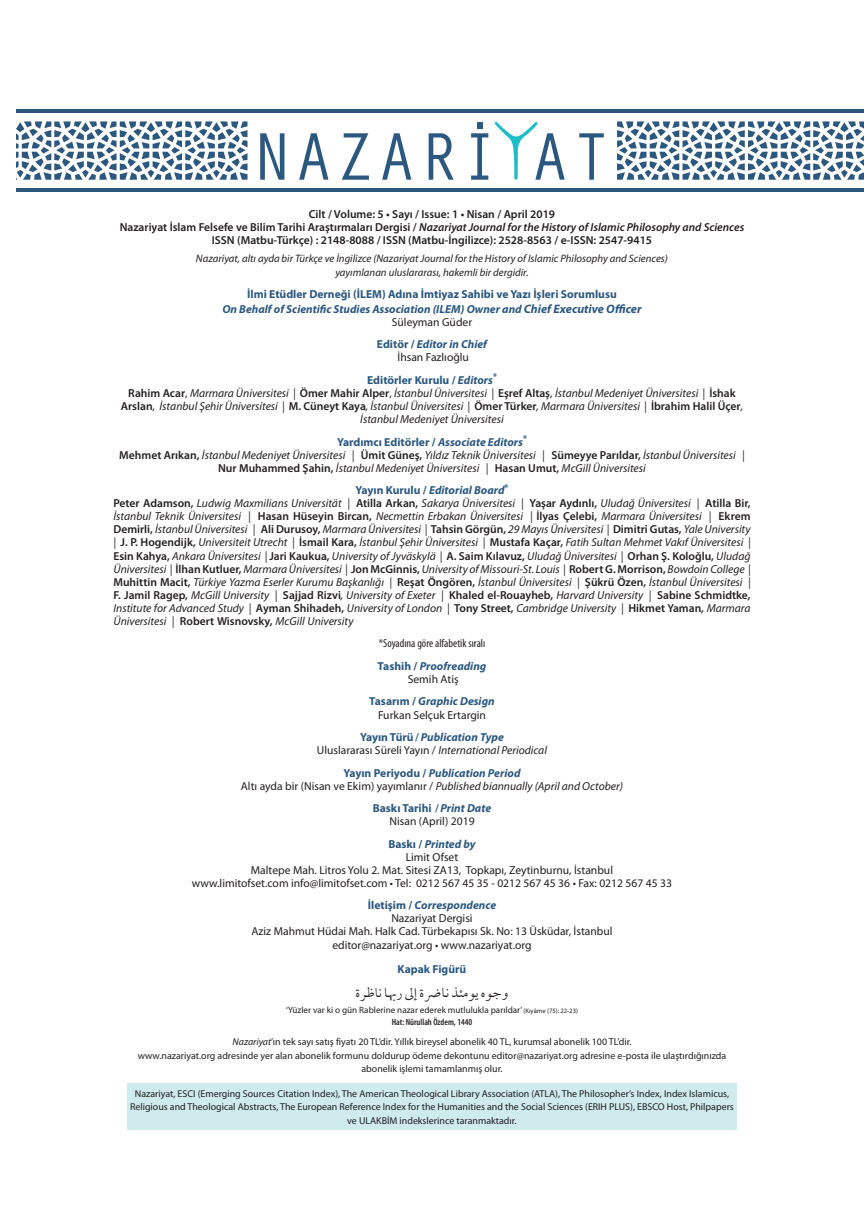
<style>
.page{position:relative;width:864px;height:1211px;background:#fff}
.page>*{position:absolute;margin:0;border:0;box-sizing:border-box;transform-origin:0 0}
.dipnot{font:15.75px "AAA Golden Lotus Stg 1 Ver 1";color:#231f20}
.dipnot-2{font:italic 11.55px/13.1px "Myriad Pro";color:#231f20;text-align:center}
.t1{font:11.55px "Myriad Pro";color:#231f20}
.t2{font:600 11.55px/13.1px "Myriad Pro";color:#231f20;text-align:center}
.t3{font:700 11.55px/14.7px "Myriad Pro";color:#2c587f;text-align:center}
.t4{font:italic 700 11.55px "Myriad Pro";color:#2c587f}
.t5{font:condensed 11.55px "Myriad Pro";color:#231f20}
.t6{font:italic 10.85px/13.1px "Myriad Pro";color:#231f20;text-align:center}
.t7{font:9.97px/13.7px "Myriad Pro";color:#231f20;text-align:center}
.t8{font:9.1px "Myriad Pro";color:#231f20}
.t9{font:600 condensed 9.1px "Myriad Pro";color:#231f20}
.s1{font-style:italic}
.s2{font-style:italic;font-size:12.25px}
.s3{font-style:normal}
.s4{font-weight:600;font-style:normal}
.s5{font-style:normal;font-stretch:condensed}
.s6{font-stretch:condensed}
.s7{font-size:6.65px}
</style>
<div class="page">
<div style="left:126px;top:1083px;width:610px;height:46px;background:#cfebee"></div>
<svg style="left:16px;top:121px;width:231px;height:59px"></svg>
<svg style="left:617px;top:121px;width:246px;height:59px"></svg>
<hr style="left:0;top:189px;width:863px;height:3px;background:#2c587f">
<hr style="left:0;top:109px;width:622px;height:3px;background:#2c587f">
<hr style="left:616px;top:109px;width:247px;height:3px;background:#2c587f">
<div style="left:0;top:66px;width:15px;height:148px;background:#fff"></div>
<svg style="left:260px;top:122px;width:343px;height:58px"></svg>
<p class="t2" style="left:309px;top:207px;width:248px">Cilt / Volume: 5 • Sayı / Issue: 1 • Nisan / April 2019</p>
<p class="t2" style="left:120px;top:221px;width:625px">Nazariyat İslam Felsefe ve Bilim Tarihi Araştırmaları Dergisi / <span class="s1">Nazariyat Journal for the History of Islamic Philosophy and Sciences<br></span>ISSN (Matbu-Türkçe) : 2148-8088 / ISSN (Matbu-İngilizce): 2528-8563 / e-ISSN: 2547-9415</p>
<p class="t6" style="left:196px;top:252px;width:473px">Nazariyat, altı ayda bir Türkçe ve İngilizce (Nazariyat Journal for the History of Islamic Philosophy and Sciences) yayımlanan uluslararası, hakemli bir dergidir.</p>
<p class="t3" style="left:222px;top:286px;width:420px">İlmi Etüdler Derneği (İLEM) Adına İmtiyaz Sahibi ve Yazı İşleri Sorumlusu<br><span class="s1">On Behalf of Scientific Studies Association (ILEM) Owner and</span> <span class="s2">Chief Executive Officer</span></p>
<p class="t1" style="left:391px;top:315px;width:82px">Süleyman Güder</p>
<p class="t4" style="left:377px;top:337px;width:112px"><span class="s3">Editör /</span> Editor in Chief</p>
<p class="t1" style="left:397px;top:350px;width:73px">İhsan Fazlıoğlu</p>
<p class="t3" style="left:367px;top:372px;width:131px">Editörler Kurulu / <span class="s1">Editors</span><sup>*</sup></p>
<p class="dipnot-2" style="left:121px;top:386px;width:623px"><span class="s4">Rahim Acar</span><span class="s3">,</span> Marmara Üniversitesi | <span class="s4">Ömer Mahir Alper</span><span class="s3">,</span> İstanbul Üniversitesi | <span class="s4">Eşref Altaş</span><span class="s3">,</span> İstanbul Medeniyet Üniversitesi | <span class="s4">İshak<br>Arslan</span><span class="s3">,</span> İstanbul Şehir Üniversitesi | <span class="s4">M. Cüneyt Kaya</span>, İstanbul Üniversitesi | <span class="s4">Ömer Türker</span>, Marmara Üniversitesi | <span class="s4">İbrahim Halil Üçer</span>,<br>İstanbul Medeniyet Üniversitesi</p>
<p class="t3" style="left:337px;top:434px;width:191px">Yardımcı Editörler / <span class="s1">Associate Editors</span><sup>*</sup></p>
<p class="dipnot-2" style="left:119px;top:448px;width:626px"><span class="s4">Mehmet Arıkan,</span> İstanbul Medeniyet Üniversitesi | <span class="s4">Ümit Güneş,</span> Yıldız Teknik Üniversitesi | <span class="s4">Sümeyye Parıldar,</span> İstanbul Üniversitesi |<br><span class="s4">Nur Muhammed Şahin,</span> İstanbul Medeniyet Üniversitesi | <span class="s4">Hasan Umut,</span> McGill Üniversitesi</p>
<p class="t4" style="left:355px;top:482px;width:154px"><span class="s3">Yayın Kurulu /</span> Editorial Board<sup>*</sup></p>
<p class="dipnot-2" style="left:113px;top:496px;width:638px;text-align:justify"><span class="s4">Peter Adamson,</span> Ludwig Maxmilians Universität | <span class="s4">Atilla Arkan,</span> Sakarya Üniversitesi | <span class="s4">Yaşar Aydınlı,</span> Uludağ Üniversitesi | <span class="s4">Atilla Bir, </span>İstanbul Teknik Üniversitesi | <span class="s4">Hasan Hüseyin Bircan,</span> Necmettin Erbakan Üniversitesi | <span class="s4">İlyas Çelebi,</span> Marmara Üniversitesi | <span class="s4">Ekrem Demirli,</span> İstanbul Üniversitesi | <span class="s4">Ali Durusoy,</span> Marmara Üniversitesi | <span class="s4">Tahsin Görgün,</span> 29 Mayıs Üniversitesi | <span class="s4">Dimitri Gutas,</span> Yale University | <span class="s4">J. P. Hogendijk,</span> Universiteit Utrecht | <span class="s4">İsmail Kara,</span> İstanbul Şehir Üniversitesi | <span class="s4">Mustafa Kaçar,</span> Fatih Sultan Mehmet Vakıf Üniversitesi | <span class="s4">Esin Kahya,</span> Ankara Üniversitesi | <span class="s4">Jari Kaukua,</span> University of Jyväskylä | <span class="s4">A. Saim Kılavuz,</span> Uludağ Üniversitesi | <span class="s4">Orhan Ş. Koloğlu,</span> Uludağ Üniversitesi | <span class="s4">İlhan Kutluer,</span> Marmara Üniversitesi | <span class="s4">Jon McGinnis,</span> University of Missouri-St. Louis | <span class="s4">Robert G. Morrison,</span> Bowdoin College | <span class="s4">Muhittin Macit,</span> Türkiye Yazma Eserler Kurumu Başkanlığı | <span class="s4">Reşat Öngören,</span> İstanbul Üniversitesi | <span class="s4">Şükrü Özen,</span> İstanbul Üniversitesi | <span class="s4">F. Jamil Ragep,</span> McGill University | <span class="s4">Sajjad Rizvi</span>, University of Exeter | <span class="s4">Khaled el-Rouayheb,</span> Harvard University | <span class="s4">Sabine Schmidtke, </span>Institute for Advanced Study | <span class="s4">Ayman Shihadeh,</span> University of London | <span class="s4">Tony Street,</span> Cambridge University | <span class="s4">Hikmet Yaman,</span> Marmara Üniversitesi | <span class="s4">Robert Wisnovsky,</span> McGill University</p>
<p class="t5" style="left:378px;top:636px;width:108px">*Soyadına göre alfabetik sıralı</p>
<p class="t4" style="left:377px;top:658px;width:110px"><span class="s3">Tashih /</span> Proofreading</p>
<p class="t1" style="left:407px;top:672px;width:52px">Semih Atiş</p>
<p class="t4" style="left:369px;top:694px;width:127px"><span class="s3">Tasarım /</span> Graphic Design</p>
<p class="t1" style="left:378px;top:707px;width:109px">Furkan Selçuk Ertargin</p>
<p class="t4" style="left:360px;top:729px;width:145px"><span class="s3">Yayın Türü</span> <span class="s5">/</span> Publication Type</p>
<p class="t1" style="left:317px;top:743px;width:231px">Uluslararası Süreli Yayın / <span class="s1">International Periodical</span></p>
<p class="t4" style="left:343px;top:765px;width:178px"><span class="s3">Yayın Periyodu /</span> Publication Period</p>
<p class="dipnot-2" style="left:241px;top:779px;width:383px"><span class="s3">Altı ayda bir (Nisan ve Ekim) yayımlanır /</span> Published biannually (April and October)</p>
<p class="t3" style="left:372px;top:800px;width:120px">Baskı Tarihi <span class="s6">/</span> <span class="s1">Print Date</span></p>
<p class="t1" style="left:389px;top:814px;width:87px">Nisan (April) 2019</p>
<p class="t4" style="left:388px;top:836px;width:89px"><span class="s3">Baskı /</span> Printed by</p>
<p class="t1" style="left:405px;top:849px;width:54px">Limit Ofset</p>
<p class="t1" style="left:251px;top:862px;width:363px">Maltepe Mah. Litros Yolu 2. Mat. Sitesi ZA13, Topkapı, Zeytinburnu, İstanbul</p>
<p class="t1" style="left:192px;top:875px;width:481px">www.limitofset.com info@limitofset.com • Tel: 0212 567 45 35 - 0212 567 45 36 • Fax: 0212 567 45 33</p>
<p class="t4" style="left:367px;top:897px;width:130px"><span class="s3">İletişim /</span> Correspondence</p>
<p class="t1" style="left:391px;top:911px;width:83px">Nazariyat Dergisi</p>
<p class="t1" style="left:251px;top:924px;width:362px">Aziz Mahmut Hüdai Mah. Halk Cad. Türbekapısı Sk. No: 13 Üsküdar, İstanbul</p>
<p class="t1" style="left:332px;top:937px;width:201px">editor@nazariyat.org • www.nazariyat.org</p>
<p class="t3" style="left:397px;top:961px;width:70px">Kapak Figürü</p>
<p class="dipnot" style="left:355px;top:982px;width:154px">رضةإىلره بـ ان اظـ رة وجـ وهيومئ ـ ذن ـ ا</p>
<p class="t8" style="left:286px;top:1004px;width:293px">‘Yüzler var ki o gün Rablerine nazar ederek mutlulukla parıldar’ <span class="s7">(Kıyâme (75): 22-23)</span></p>
<p class="t9" style="left:391px;top:1016px;width:82px">Hat: Nûrullah Özdem, 1440</p>
<p class="t7" style="left:232px;top:1034px;width:400px"><span class="s1">Nazariyat</span>’ın tek sayı satış fiyatı 20 TL’dir. Yıllık bireysel abonelik 40 TL, kurumsal abonelik 100 TL’dir.</p>
<p class="t7" style="left:138px;top:1048px;width:590px">www.nazariyat.org adresinde yer alan abonelik formunu doldurup ödeme dekontunu editor@nazariyat.org adresine e-posta ile ulaştırdığınızda abonelik işlemi tamamlanmış olur.</p>
<p class="t7" style="left:130px;top:1086px;width:605px">Nazariyat, ESCI (Emerging Sources Citation Index), The American Theological Library Association (ATLA), The Philosopher’s Index, Index Islamicus,<br>Religious and Theological Abstracts, The European Reference Index for the Humanities and the Social Sciences (ERIH PLUS), EBSCO Host, Philpapers ve ULAKBİM indekslerince taranmaktadır.</p>
</div>
